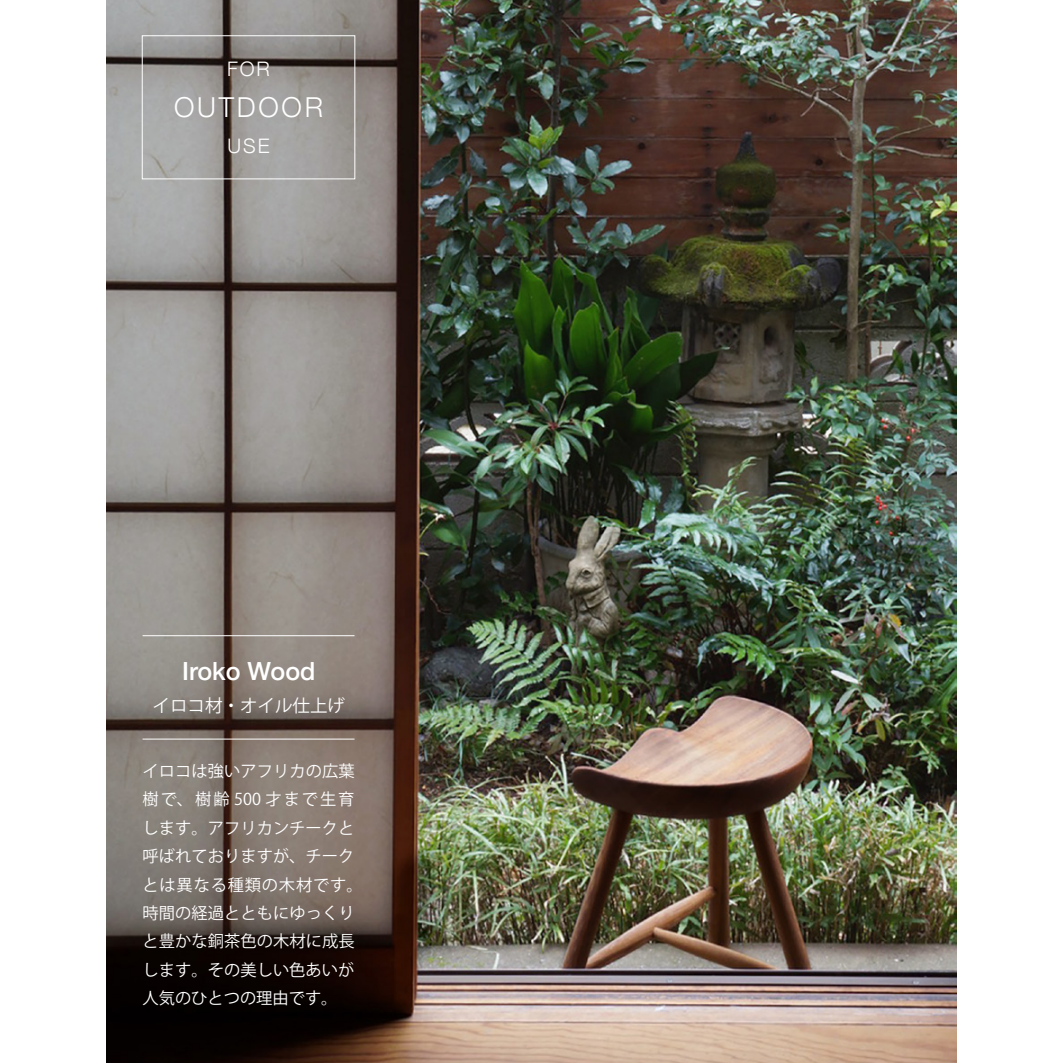
<style>
.page{position:relative;width:1063px;height:1063px;background:#fff}
.page>*{position:absolute;margin:0;border:0;box-sizing:border-box;transform-origin:0 0}
.t1{font:300 27.5px "Helvetica Neue";letter-spacing:.1em;color:#fff}
.t2{font:500 25px "Helvetica Neue";color:#fff}
.t3{font:300 20px "Helvetica Neue";letter-spacing:.1em;color:#fff}
.t4{font:17.5px "Koz Go Pro";color:#fff}
.t5{font:16.25px/28.5px "Koz Go Pro";letter-spacing:.005em;color:#fff}
</style>
<div class="page">
<img style="left:106px;top:0;width:850px;height:1063px">
<div style="left:142px;top:35px;width:213px;height:144px;border:1px solid #fff"></div>
<hr style="left:143px;top:739px;width:212px;height:1px;background:#fff">
<hr style="left:143px;top:635px;width:212px;height:1px;background:#fff">
<p class="t3" style="left:227px;top:56px;width:44px">FOR</p>
<h1 class="t1" style="left:174px;top:91px;width:150px">OUTDOOR</h1>
<p class="t3" style="left:227px;top:134px;width:44px">USE</p>
<h2 class="t2" style="left:182px;top:656px;width:135px">Iroko Wood</h2>
<p class="t4" style="left:153px;top:694px;width:194px">イロコ材・オイル仕上げ</p>
<p class="t5" style="left:143px;top:757px;width:222px">イロコは強いアフリカの広葉樹で、樹齢 500 才まで生育します。アフリカンチークと呼ばれておりますが、チークとは異なる種類の木材です。時間の経過とともにゆっくりと豊かな銅茶色の木材に成長します。その美しい色あいが人気のひとつの理由です。</p>
</div>
